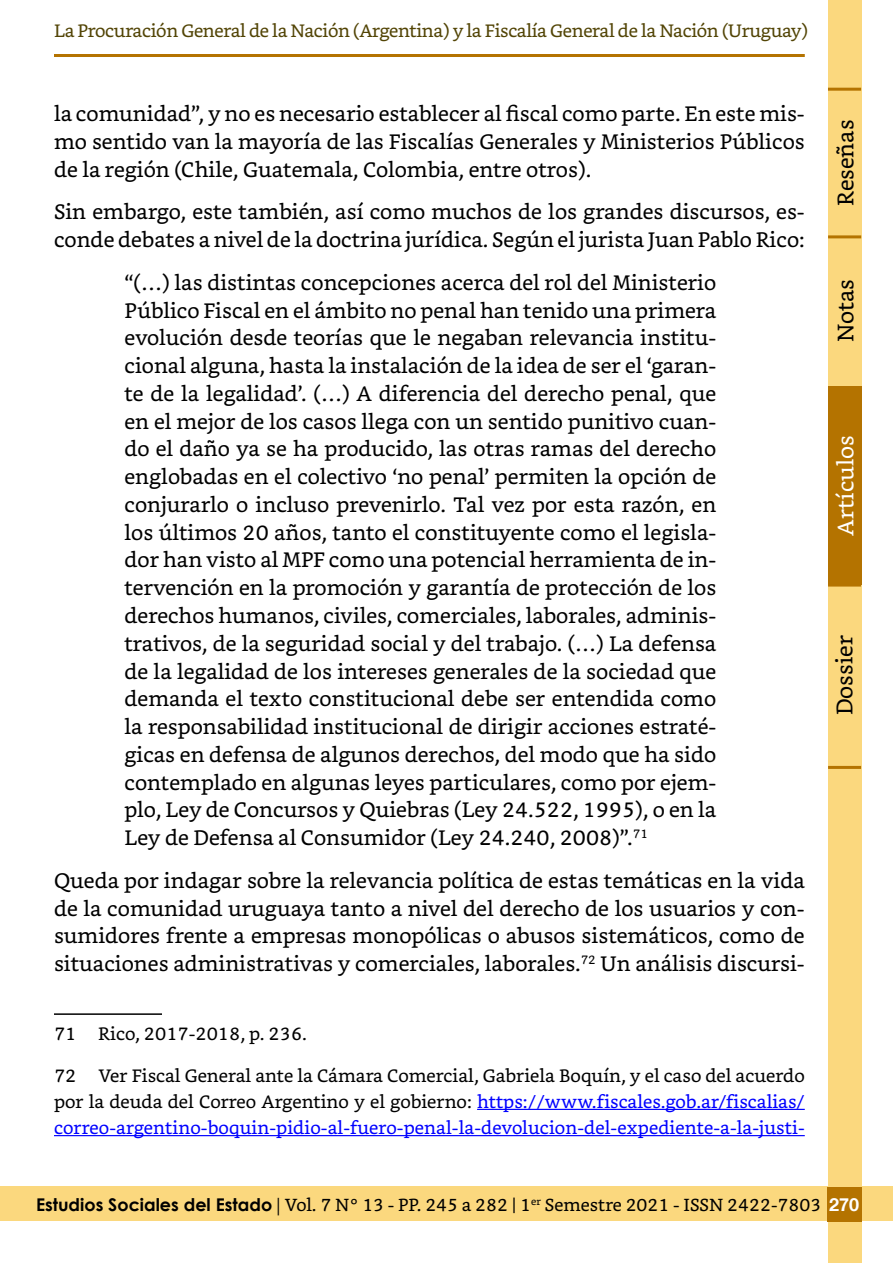
<style>
.page{position:relative;width:893px;height:1263px;background:#fff}
.page>*{position:absolute;margin:0;border:0;box-sizing:border-box;transform-origin:0 0}
.t1{font:22.5px "Bookerly";color:#000}
.t2{font:22.5px "Bookerly";color:#fff}
.citas-textuales{font:21px/27.8px "Bookerly";color:#000;text-align:justify}
.Cuerpo{font:21px/27.8px "Bookerly";color:#000}
.Notas_al_pie{font:18px/26.2px "Bookerly";letter-spacing:.005em;color:#00f;text-align:justify}
.t3{font:18px "Bookerly";letter-spacing:-.02em;color:#524405}
.Notas_al_pie-2{font:18px "Bookerly";color:#000}
.t4{font:17.55px "Bookerly";color:#000}
.s1{color:#000}
.s2{font-family:"Century Gothic";font-weight:700}
.s3{font-family:"Minion Pro"}
.s4{font-family:"Helvetica Neue";font-weight:700;font-size:18px;color:#fff}
</style>
<div class="page">
<div style="left:0;top:1187px;width:893px;height:34px;background:#fbd87e"></div>
<div style="left:828px;top:0;width:33px;height:1263px;background:#fbd87e"></div>
<div style="left:828px;top:386px;width:33px;height:199px;background:#b47300"></div>
<hr style="left:828px;top:766px;width:33px;height:3px;background:#b47300">
<div style="left:827px;top:1187px;width:35px;height:35px;background:#b47300"></div>
<hr style="left:828px;top:235px;width:33px;height:3px;background:#b47300">
<hr style="left:828px;top:88px;width:33px;height:3px;background:#b47300">
<hr style="left:54px;top:54px;width:751px;height:3px;background:#b47300">
<hr style="left:828px;top:584px;width:33px;height:3px;background:#b47300">
<hr style="left:54px;top:1013px;width:108px;height:2px;background:#000">
<hr style="left:477px;top:1109px;width:328px;height:1px;background:#00f">
<hr style="left:54px;top:1135px;width:751px;height:1px;background:#00f">
<p class="t3" style="left:54px;top:20px;width:755px">La Procuración General de la Nación (Argentina) y la Fiscalía General de la Nación (Uruguay)</p>
<p class="citas-textuales" style="left:54px;top:100px;width:752px">la comunidad”, y no es necesario establecer al fiscal como parte. En este mis&shy;mo sentido van la mayoría de las Fiscalías Generales y Ministerios Públicos de la región (Chile, Guatemala, Colombia, entre otros).</p>
<p class="Cuerpo" style="left:54px;top:198px;width:752px">Sin embargo, este también, así como muchos de los grandes discursos, es&shy;conde debates a nivel de la doctrina jurídica. Según el jurista Juan Pablo Rico:</p>
<p class="citas-textuales" style="left:124px;top:269px;width:593px">“(…) las distintas concepciones acerca del rol del Ministerio Público Fiscal en el ámbito no penal han tenido una primera evolución desde teorías que le negaban relevancia institu&shy;cional alguna, hasta la instalación de la idea de ser el ‘garan&shy;te de la legalidad’. (…) A diferencia del derecho penal, que en el mejor de los casos llega con un sentido punitivo cuan&shy;do el daño ya se ha producido, las otras ramas del derecho englobadas en el colectivo ‘no penal’ permiten la opción de conjurarlo o incluso prevenirlo. Tal vez por esta razón, en los últimos 20 años, tanto el constituyente como el legisla&shy;dor han visto al MPF como una potencial herramienta de in&shy;tervención en la promoción y garantía de protección de los derechos humanos, civiles, comerciales, laborales, adminis&shy;trativos, de la seguridad social y del trabajo. (…) La defensa de la legalidad de los intereses generales de la sociedad que demanda el texto constitucional debe ser entendida como la responsabilidad institucional de dirigir acciones estraté&shy;gicas en defensa de algunos derechos, del modo que ha sido contemplado en algunas leyes particulares, como por ejem&shy;plo, Ley de Concursos y Quiebras (Ley 24.522, 1995), o en la Ley de Defensa al Consumidor (Ley 24.240, 2008)”.<sup>71</sup></p>
<p class="Cuerpo" style="left:54px;top:867px;width:752px;text-align:justify">Queda por indagar sobre la relevancia política de estas temáticas en la vida de la comunidad uruguaya tanto a nivel del derecho de los usuarios y con&shy;sumidores frente a empresas monopólicas o abusos sistemáticos, como de situaciones administrativas y comerciales, laborales.<sup>72</sup> Un análisis discursi-</p>
<p class="Notas_al_pie-2" style="left:54px;top:1024px;width:255px">71 Rico, 2017-2018, p. 236.</p>
<p class="Notas_al_pie" style="left:54px;top:1062px;width:752px"><span class="s1">72 Ver Fiscal General ante la Cámara Comercial, Gabriela Boquín, y el caso del acuerdo por la deuda del Correo Argentino y el gobierno:</span> https://www.fiscales.gob.ar/fiscalias/ correo-argentino-boquin-pidio-al-fuero-penal-la-devolucion-del-expediente-a-la-justi-</p>
<p class="t1" style="left:833px;top:206px;width:88px;rotate:-90deg">Reseñas</p>
<p class="t1" style="left:833px;top:342px;width:65px;rotate:-90deg">Notas</p>
<p class="t2" style="left:833px;top:536px;width:102px;rotate:-90deg">Artículos</p>
<p class="t1" style="left:832px;top:715px;width:82px;rotate:-90deg">Dossier</p>
<p class="t4" style="left:36px;top:1194px;width:825px"><span class="s2">Estudios Sociales del Estado</span> <span class="s3">|</span> Vol. 7 N° 13 - PP. 245 a 282 | 1<sup>er</sup> Semestre 2021 - ISSN 2422-7803 <span class="s4">270</span></p>
</div>
